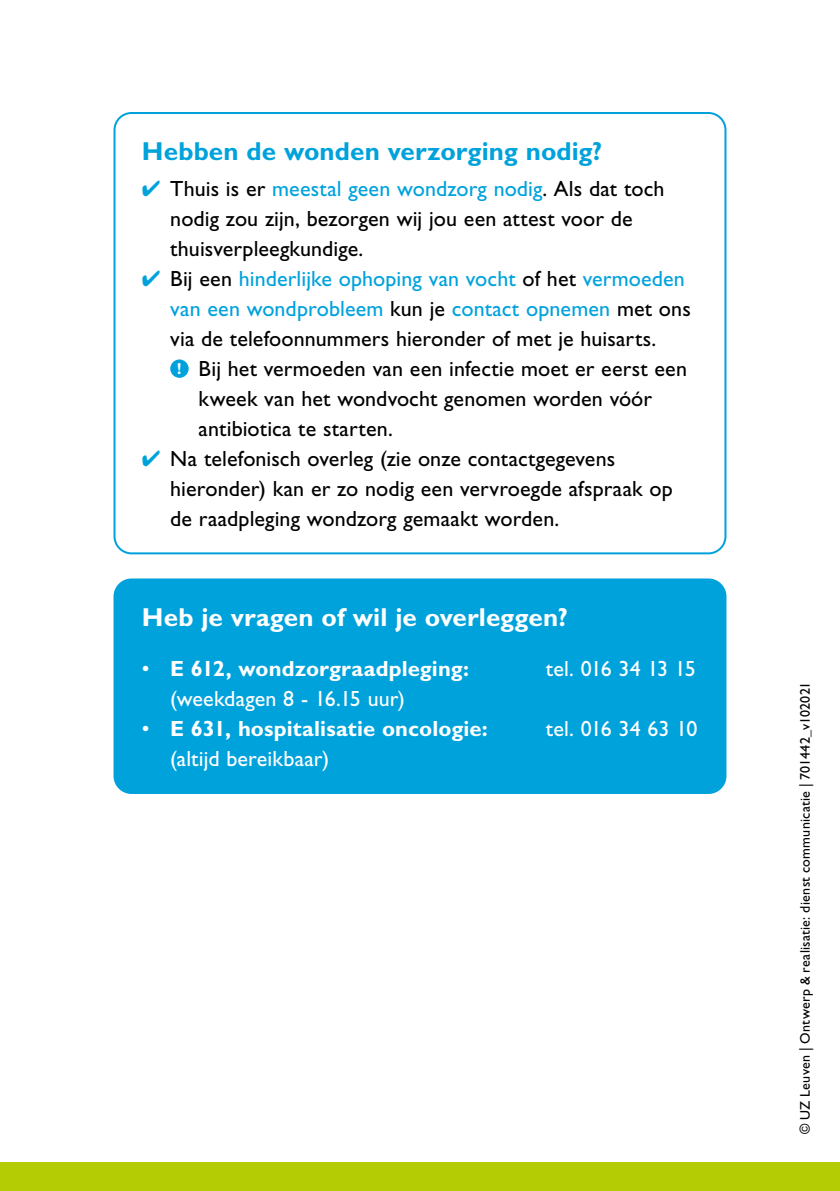
<style>
.page{position:relative;width:840px;height:1191px;background:#fff}
.page>*{position:absolute;margin:0;border:0;box-sizing:border-box;transform-origin:0 0}
.t1{font:700 26px "Gill Sans Std";color:#00a2dc}
.t2{font:700 26px "Gill Sans Std";color:#fff}
.t3{font:22px/30px "Gill Sans Std";letter-spacing:.005em;color:#000}
.t4{font:22px "Gill Sans Std";letter-spacing:.005em;color:#00a2dc}
.t5{font:700 22px "Gill Sans Std";letter-spacing:.005em;color:#fff}
.t6{font:22px "Gill Sans Std";letter-spacing:.005em;color:#fff}
.t7{font:22px "Gill Sans Std";letter-spacing:-.04em;color:#fff}
.t8{font:14px "Gill Sans Std";letter-spacing:.02em;color:#000}
.s1{color:#00a2dc}
.s2{color:#000}
.s3{font-weight:700;font-size:16px;color:#fff}
.s4{font-weight:400}
</style>
<div class="page">
<div style="left:0;top:1162px;width:839px;height:29px;background:#b4cc04"></div>
<div style="left:113px;top:112px;width:613px;height:442px;border:2px solid #00a2dc;border-radius:17px"></div>
<div style="left:114px;top:579px;width:611px;height:214px;background:#00a2dc;border-radius:17px"></div>
<div style="left:113px;top:578px;width:613px;height:216px;border:2px solid #00a2dc;border-radius:17px"></div>
<div style="left:170px;top:359px;width:18px;height:19px;background:#00a2dc;border-radius:50%"></div>
<p class="t1" style="left:142px;top:136px;width:461px">Hebben de wonden verzorging nodig?</p>
<p class="t3" style="left:170px;top:173px;width:495px;text-indent:-28px"><span class="s1">✔</span> Thuis is er <span class="s1">meestal geen wondzorg nodig</span>. Als dat toch nodig zou zijn, bezorgen wij jou een attest voor de thuisverpleegkundige.</p>
<p class="t4" style="left:142px;top:266px;width:544px">✔ <span class="s2">Bij een</span> hinderlijke ophoping van vocht <span class="s2">of het</span> vermoeden</p>
<p class="t4" style="left:170px;top:296px;width:521px">van een wondprobleem <span class="s2">kun je</span> contact opnemen <span class="s2">met ons</span></p>
<p class="t3" style="left:170px;top:323px;width:487px">via de telefoonnummers hieronder of met je huisarts.</p>
<p class="t3" style="left:177px;top:353px;width:511px"><span class="s3">!</span> Bij het vermoeden van een infectie moet er eerst een</p>
<p class="t3" style="left:198px;top:383px;width:455px">kweek van het wondvocht genomen worden vóór</p>
<p class="t3" style="left:198px;top:413px;width:196px">antibiotica te starten.</p>
<p class="t3" style="left:170px;top:443px;width:504px;text-indent:-28px"><span class="s1">✔</span> Na telefonisch overleg (zie onze contactgegevens hieronder) kan er zo nodig een vervroegde afspraak op de raadpleging wondzorg gemaakt worden.</p>
<p class="t2" style="left:142px;top:602px;width:427px">Heb je vragen of wil je overleggen?</p>
<p class="t5" style="left:142px;top:655px;width:328px"><span class="s4">•</span> E 612, wondzorgraadpleging:</p>
<p class="t7" style="left:545px;top:656px;width:151px">tel. 016 34 13 15</p>
<p class="t6" style="left:170px;top:686px;width:236px">(weekdagen 8 - 16.15 uur)</p>
<p class="t5" style="left:142px;top:715px;width:347px"><span class="s4">•</span> E 631, hospitalisatie oncologie:</p>
<p class="t6" style="left:545px;top:716px;width:153px">tel. 016 34 63 10</p>
<p class="t6" style="left:170px;top:746px;width:160px">(altijd bereikbaar)</p>
<p class="t8" style="left:796px;top:1134px;width:454px;rotate:-90deg">© UZ Leuven | Ontwerp &amp; realisatie: dienst communicatie | 701442_v102021</p>
</div>
